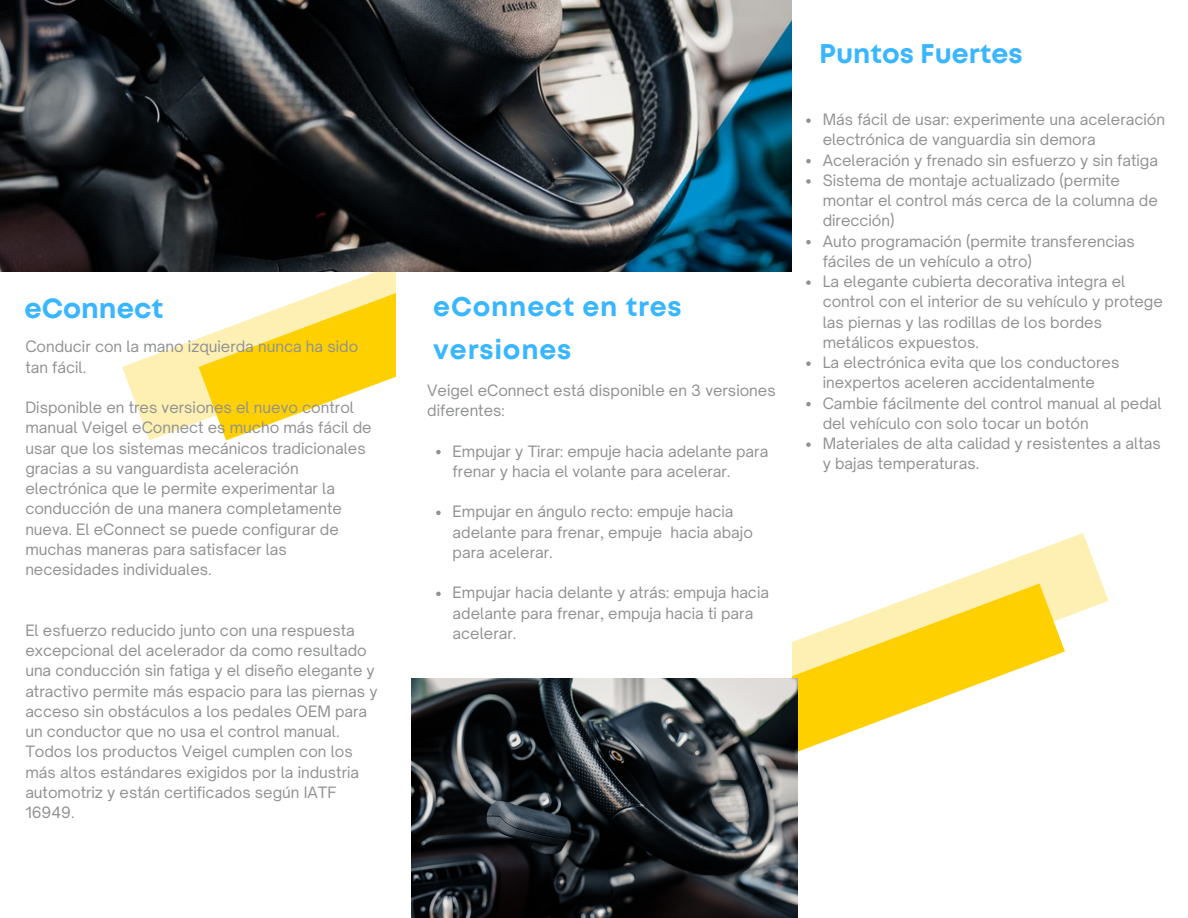
<style>
.page{position:relative;width:1188px;height:918px;background:#fff}
.page>*{position:absolute;margin:0;border:0;box-sizing:border-box;transform-origin:0 0}
.t1{font:700 27.75px "Mont";color:#38b6ff}
.t2{font:700 27px/42.8px "Mont";letter-spacing:.03em;color:#38b6ff}
.t3{font:700 27px "Mont";color:#38b6ff}
.t4{font:15px/20.2px "Open Sauce One";color:#909192}
</style>
<div class="page">
<svg style="left:111px;top:271px;width:285px;height:170px"></svg>
<svg style="left:792px;top:533px;width:317px;height:293px"></svg>
<img style="left:0;top:0;width:792px;height:271px">
<img style="left:411px;top:678px;width:386px;height:240px">
<svg style="left:806px;top:118px;width:5px;height:5px"></svg>
<svg style="left:806px;top:159px;width:5px;height:4px"></svg>
<svg style="left:806px;top:179px;width:5px;height:5px"></svg>
<svg style="left:806px;top:240px;width:5px;height:4px"></svg>
<svg style="left:806px;top:280px;width:5px;height:5px"></svg>
<svg style="left:806px;top:361px;width:5px;height:5px"></svg>
<svg style="left:806px;top:402px;width:5px;height:4px"></svg>
<svg style="left:806px;top:442px;width:5px;height:5px"></svg>
<svg style="left:436px;top:450px;width:5px;height:4px"></svg>
<svg style="left:436px;top:511px;width:5px;height:4px"></svg>
<svg style="left:436px;top:592px;width:5px;height:4px"></svg>
<p class="t1" style="left:24px;top:298px;width:140px">eConnect</p>
<p class="t4" style="left:25px;top:337px;width:334px">Conducir con la mano izquierda nunca ha sido tan fácil.</p>
<p class="t4" style="left:25px;top:397px;width:348px">Disponible en tres versiones el nuevo control manual Veigel eConnect es mucho más fácil de usar que los sistemas mecánicos tradicionales gracias a su vanguardista aceleración electrónica que le permite experimentar la conducción de una manera completamente nueva. El eConnect se puede configurar de muchas maneras para satisfacer las necesidades individuales.</p>
<p class="t4" style="left:25px;top:620px;width:354px">El esfuerzo reducido junto con una respuesta excepcional del acelerador da como resultado una conducción sin fatiga y el diseño elegante y atractivo permite más espacio para las piernas y acceso sin obstáculos a los pedales OEM para un conductor que no usa el control manual.<br>Todos los productos Veigel cumplen con los más altos estándares exigidos por la industria automotriz y están certificados según IATF 16949.</p>
<p class="t2" style="left:433px;top:288px;width:250px">eConnect en tres versiones</p>
<p class="t4" style="left:427px;top:380px;width:350px">Veigel eConnect está disponible en 3 versiones diferentes:</p>
<p class="t4" style="left:453px;top:441px;width:317px">Empujar y Tirar: empuje hacia adelante para frenar y hacia el volante para acelerar.</p>
<p class="t4" style="left:453px;top:502px;width:302px">Empujar en ángulo recto: empuje hacia adelante para frenar, empuje hacia abajo para acelerar.</p>
<p class="t4" style="left:453px;top:583px;width:318px">Empujar hacia delante y atrás: empuja hacia adelante para frenar, empuja hacia ti para acelerar.</p>
<p class="t3" style="left:819px;top:44px;width:205px">Puntos Fuertes</p>
<p class="t4" style="left:823px;top:109px;width:344px">Más fácil de usar: experimente una aceleración electrónica de vanguardia sin demora</p>
<p class="t4" style="left:823px;top:150px;width:337px">Aceleración y frenado sin esfuerzo y sin fatiga</p>
<p class="t4" style="left:823px;top:170px;width:337px">Sistema de montaje actualizado (permite montar el control más cerca de la columna de dirección)</p>
<p class="t4" style="left:823px;top:231px;width:314px">Auto programación (permite transferencias fáciles de un vehículo a otro)</p>
<p class="t4" style="left:823px;top:271px;width:342px">La elegante cubierta decorativa integra el control con el interior de su vehículo y protege las piernas y las rodillas de los bordes metálicos expuestos.</p>
<p class="t4" style="left:823px;top:352px;width:298px">La electrónica evita que los conductores inexpertos aceleren accidentalmente</p>
<p class="t4" style="left:823px;top:393px;width:340px">Cambie fácilmente del control manual al pedal del vehículo con solo tocar un botón</p>
<p class="t4" style="left:823px;top:433px;width:340px">Materiales de alta calidad y resistentes a altas y bajas temperaturas.</p>
</div>
